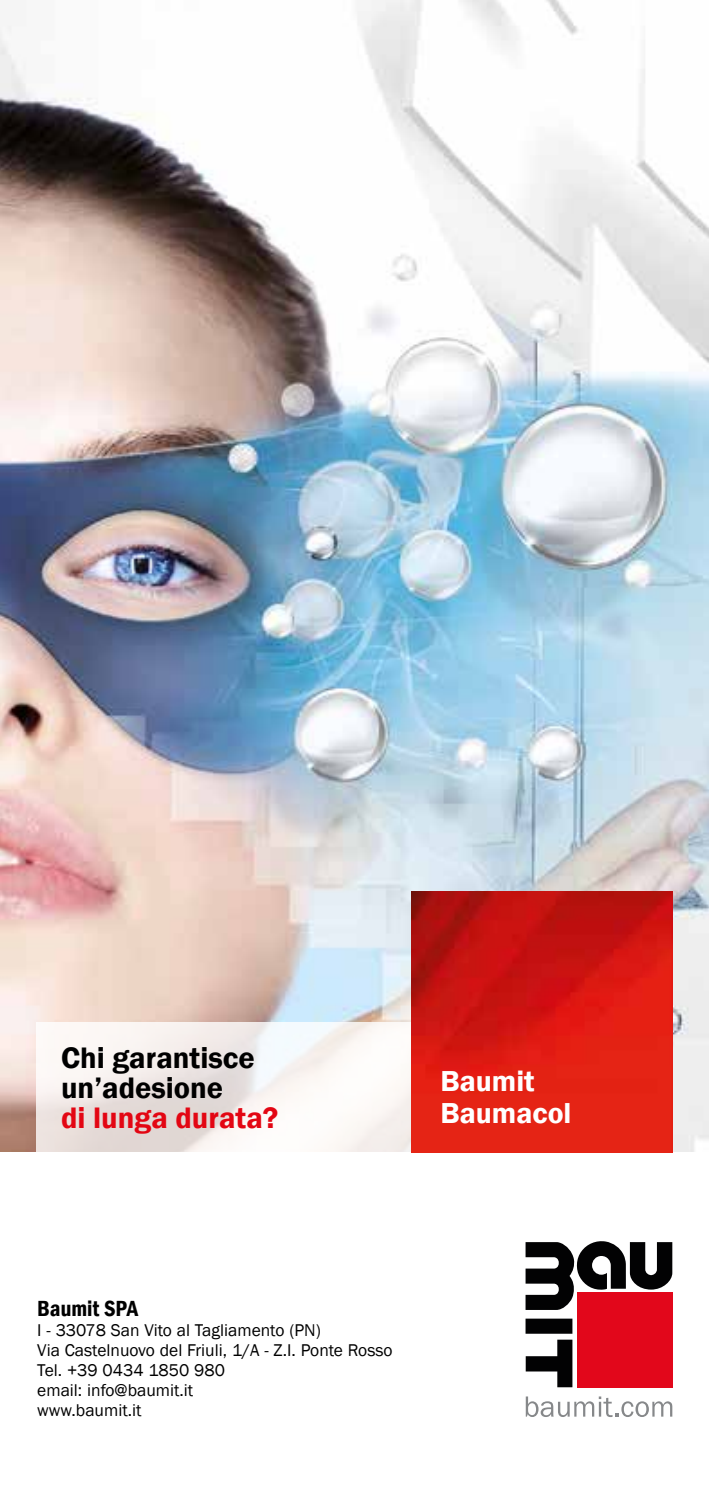
<style>
.page{position:relative;width:709px;height:1489px;background:#fff}
.page>*{position:absolute;margin:0;border:0;box-sizing:border-box;transform-origin:0 0}
.t1{font:600 30.5px/30.5px "Franklin Gothic";color:#000}
.t2{font:600 30.5px "Franklin Gothic";color:#e30613}
.t3{font:600 29.75px/32.5px "Franklin Gothic";color:#fff}
.t4{font:600 condensed 22.5px "Franklin Gothic";color:#000}
.t5{font:17.5px/20px "Franklin Gothic";color:#000}
</style>
<div class="page">
<img style="left:0;top:0;width:709px;height:1151px">
<svg style="left:36px;top:1022px;width:600px;height:131px;fill:#f6f3f0"></svg>
<img style="left:411px;top:891px;width:261px;height:261px">
<div style="left:525px;top:1318px;width:47px;height:15px;background:#020203"></div>
<svg style="left:525px;top:1241px;width:147px;height:68px"></svg>
<div style="left:577px;top:1291px;width:95px;height:96px;background:#e2071b"></div>
<svg style="left:526px;top:1396px;width:146px;height:20px"></svg>
<svg style="left:525px;top:1339px;width:47px;height:48px"></svg>
<h1 class="t1" style="left:61px;top:1042px;width:195px">Chi garantisce un’adesione</h1>
<h1 class="t2" style="left:61px;top:1099px;width:219px">di lunga durata?</h1>
<h2 class="t3" style="left:440px;top:1064px;width:132px">Baumit<br>Baumacol</h2>
<p class="t4" style="left:37px;top:1293px;width:102px">Baumit SPA</p>
<p class="t5" style="left:37px;top:1320px;width:357px">I - 33078 San Vito al Tagliamento (PN)<br>Via Castelnuovo del Friuli, 1/A - Z.I. Ponte Rosso<br>Tel. +39 0434 1850 980<br>email: info@baumit.it<br>www.baumit.it</p>
</div>
